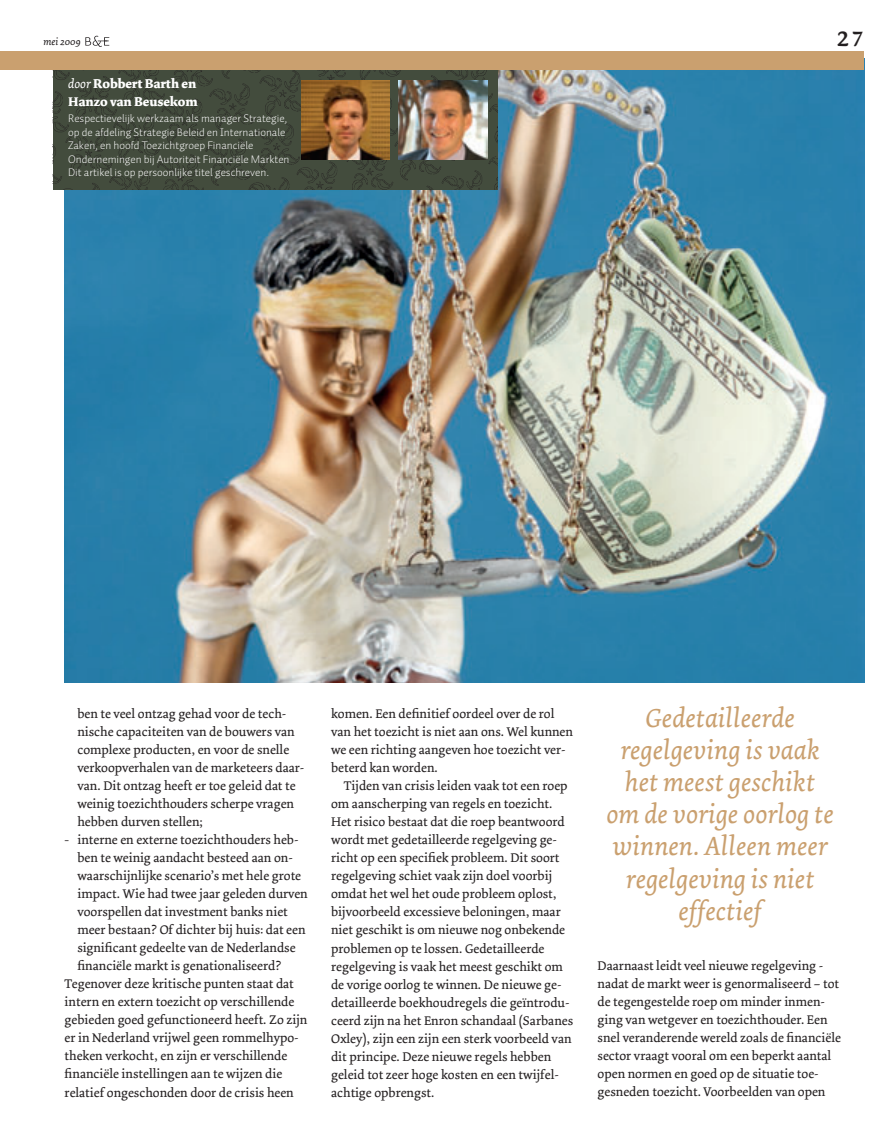
<style>
.page{position:relative;width:896px;height:1148px;background:#fff}
.page>*{position:absolute;margin:0;border:0;box-sizing:border-box;transform-origin:0 0}
.t1{font:28.5px "Dolly Small Caps";color:#231f20}
.t2{font:italic 27.45px/32.1px "Dolly";color:#caa06f;text-align:center}
.t3{font:13.2px/18px "Dolly";color:#231f20}
.t4{font:700 13.2px/18px "Dolly";color:#fff}
.t5{font:11.25px/13.5px "Auto 1 Light LF";color:#fff}
.t6{font:italic 10.5px "Dolly";color:#231f20}
.s1{font-weight:400;font-style:italic}
.s2{font-family:"Auto 1"}
</style>
<div class="page">
<svg style="left:0;top:52px;width:1px;height:18px"></svg>
<img style="left:65px;top:70px;width:799px;height:612px">
<img style="left:53px;top:70px;width:444px;height:120px">
<div style="left:1px;top:52px;width:863px;height:18px;background:#caa06f"></div>
<svg style="left:85px;top:36px;width:24px;height:11px"></svg>
<img style="left:301px;top:80px;width:89px;height:80px">
<img style="left:399px;top:80px;width:88px;height:80px">
<p class="t6" style="left:43px;top:36px;width:39px">mei 2009</p>
<p class="t4" style="left:68px;top:75px;width:131px"><span class="s1">door</span> Robbert Barth en<br>Hanzo van Beusekom</p>
<p class="t5" style="left:68px;top:112px;width:223px">Respectievelijk werkzaam als manager Strategie, op de afdeling Strategie Beleid en Internationale Zaken, en hoofd Toezichtgroep Financiële Ondernemingen bij Autoriteit Financiële Markten Dit artikel is op persoonlijke titel geschreven.</p>
<h1 class="t1" style="left:836px;top:20px;width:29px">27</h1>
<p class="t3" style="left:77px;top:705px;width:228px">ben te veel ontzag gehad voor de tech&shy;nische capaciteiten van de bouwers van complexe producten, en voor de snelle verkoopverhalen van de marketeers daar&shy;van. dit ontzag heeft er toe geleid dat te weinig toezichthouders scherpe vragen hebben durven stellen;</p>
<p class="t3" style="left:65px;top:831px;width:235px"><span class="s2">-</span> interne en externe toezichthouders heb-</p>
<p class="t3" style="left:77px;top:849px;width:217px">ben te weinig aandacht besteed aan on-</p>
<p class="t3" style="left:77px;top:867px;width:225px">waarschijnlijke scenario’s met hele grote</p>
<p class="t3" style="left:77px;top:885px;width:232px">impact. Wie had twee jaar geleden durven</p>
<p class="t3" style="left:77px;top:903px;width:212px">voorspellen dat investment banks niet</p>
<p class="t3" style="left:77px;top:921px;width:230px">meer bestaan? of dichter bij huis: dat een</p>
<p class="t3" style="left:77px;top:939px;width:220px">significant gedeelte van de nederlandse</p>
<p class="t3" style="left:77px;top:957px;width:205px">financiële markt is genationaliseerd?</p>
<p class="t3" style="left:65px;top:975px;width:231px">Tegenover deze kritische punten staat dat</p>
<p class="t3" style="left:65px;top:993px;width:231px">intern en extern toezicht op verschillende</p>
<p class="t3" style="left:65px;top:1011px;width:244px">gebieden goed gefunctioneerd heeft. Zo zijn</p>
<p class="t3" style="left:65px;top:1029px;width:236px">er in nederland vrijwel geen rommelhypo-</p>
<p class="t3" style="left:65px;top:1047px;width:224px">theken verkocht, en zijn er verschillende</p>
<p class="t3" style="left:65px;top:1065px;width:219px">financiële instellingen aan te wijzen die</p>
<p class="t3" style="left:65px;top:1083px;width:231px">relatief ongeschonden door de crisis heen</p>
<p class="t3" style="left:331px;top:705px;width:243px">komen. Een definitief oordeel over de rol van het toezicht is niet aan ons. Wel kunnen we een richting aangeven hoe toezicht ver&shy;beterd kan worden.</p>
<p class="t3" style="left:331px;top:777px;width:244px;text-indent:13px">Tijden van crisis leiden vaak tot een roep om aanscherping van regels en toezicht. het risico bestaat dat die roep beantwoord wordt met gedetailleerde regelgeving ge&shy;richt op een specifiek probleem. dit soort regelgeving schiet vaak zijn doel voorbij omdat het wel het oude probleem oplost, bijvoorbeeld excessieve beloningen, maar niet geschikt is om nieuwe nog onbekende problemen op te lossen. Gedetailleerde regelgeving is vaak het meest geschikt om de vorige oorlog te winnen. de nieuwe ge&shy;detailleerde boekhoudregels die geïntrodu&shy;ceerd zijn na het Enron schandaal (Sarbanes oxley), zijn een zijn een sterk voorbeeld van dit principe. deze nieuwe regels hebben geleid tot zeer hoge kosten en een twijfel&shy;achtige opbrengst.</p>
<h2 class="t2" style="left:606px;top:702px;width:229px">Gedetailleerde regelgeving is vaak het meest geschikt om de vorige oorlog te winnen. Alleen meer regelgeving is niet effectief</h2>
<p class="t3" style="left:598px;top:957px;width:245px">daarnaast leidt veel nieuwe regelgeving - nadat de markt weer is genormaliseerd – tot de tegengestelde roep om minder inmen&shy;ging van wetgever en toezichthouder. Een snel veranderende wereld zoals de financiële sector vraagt vooral om een beperkt aantal open normen en goed op de situatie toe&shy;gesneden toezicht. Voorbeelden van open</p>
</div>
